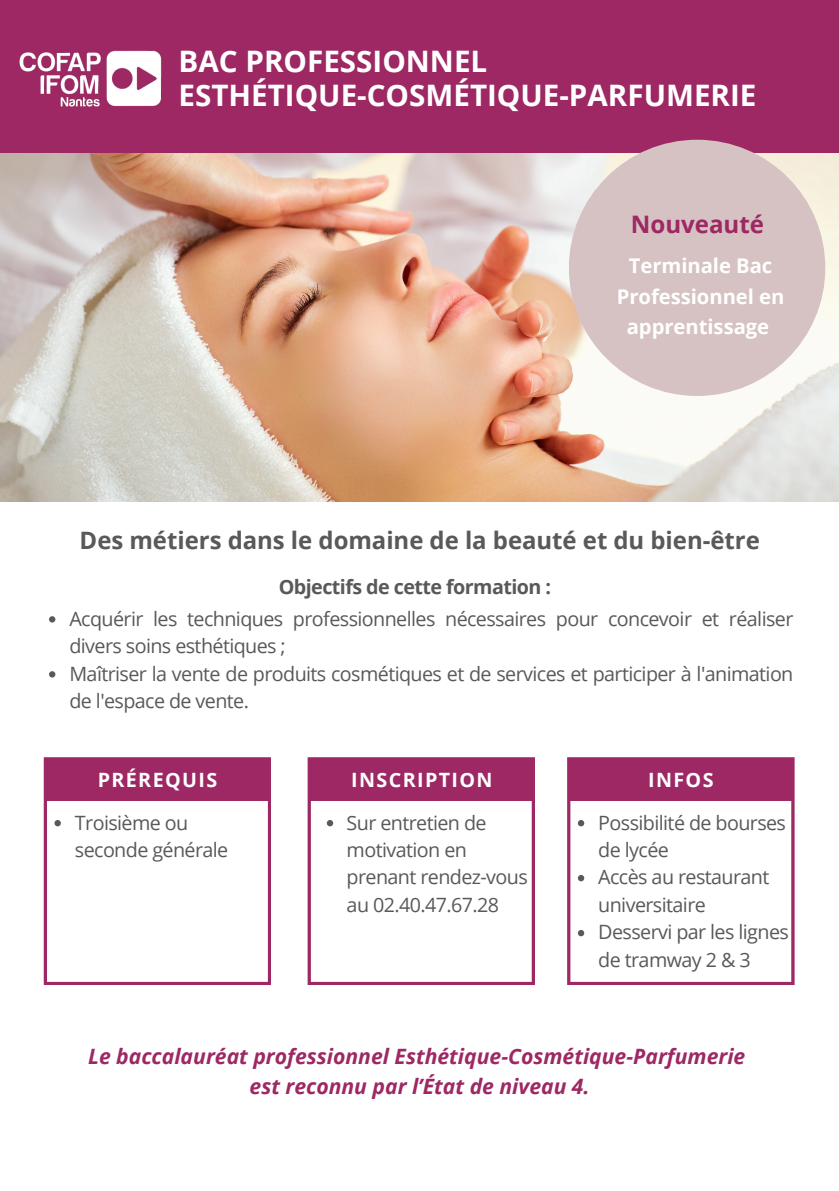
<style>
.page{position:relative;width:839px;height:1191px;background:#fff}
.page>*{position:absolute;margin:0;border:0;box-sizing:border-box;transform-origin:0 0}
.t1{font:700 29.6px "Open Sans";color:#fff}
.t2{font:700 24.2px "Open Sans";color:#9d2863}
.t3{font:700 24px "Open Sans";color:#595959}
.t4{font:italic 700 21.2px "Open Sans";color:#9d2863}
.t5{font:700 20.2px/30.4px "Open Sans";color:#fff;text-align:center}
.t6{font:19.8px/27.4px "Open Sans";letter-spacing:-.03em;color:#595959}
.t7{font:700 19.8px "Open Sans";letter-spacing:-.03em;color:#595959}
.t8{font:700 19.8px "Open Sans";letter-spacing:.07em;color:#fff}
</style>
<div class="page">
<div style="left:0;top:0;width:838px;height:157px;background:#9d2863"></div>
<img style="left:19px;top:50px;width:143px;height:57px">
<svg style="left:44px;top:757px;width:227px;height:228px"></svg>
<div style="left:45px;top:759px;width:224px;height:42px;background:#9d2863"></div>
<svg style="left:307px;top:757px;width:228px;height:228px"></svg>
<div style="left:309px;top:759px;width:224px;height:42px;background:#9d2863"></div>
<svg style="left:567px;top:757px;width:227px;height:228px"></svg>
<div style="left:569px;top:759px;width:223px;height:42px;background:#9d2863"></div>
<svg style="left:49px;top:616px;width:6px;height:7px"></svg>
<svg style="left:49px;top:671px;width:6px;height:7px"></svg>
<svg style="left:54px;top:820px;width:7px;height:6px"></svg>
<svg style="left:327px;top:820px;width:6px;height:6px"></svg>
<svg style="left:578px;top:820px;width:6px;height:6px"></svg>
<svg style="left:578px;top:875px;width:6px;height:6px"></svg>
<svg style="left:578px;top:930px;width:6px;height:6px"></svg>
<img style="left:0;top:154px;width:838px;height:348px">
<div style="left:569px;top:140px;width:256px;height:256px;background:#d6c2c2;border-radius:50%"></div>
<p class="t1" style="left:178px;top:41px;width:310px">BAC PROFESSIONNEL</p>
<p class="t1" style="left:178px;top:74px;width:579px">ESTHÉTIQUE-COSMÉTIQUE-PARFUMERIE</p>
<p class="t2" style="left:631px;top:207px;width:134px">Nouveauté</p>
<p class="t5" style="left:616px;top:250px;width:169px">Terminale Bac<br>Professionnel en apprentissage</p>
<p class="t3" style="left:80px;top:523px;width:681px">Des métiers dans le domaine de la beauté et du bien-être</p>
<p class="t7" style="left:279px;top:573px;width:274px">Objectifs de cette formation :</p>
<p class="t6" style="left:69px;top:604px;width:725px">Acquérir les techniques professionnelles nécessaires pour concevoir et réaliser divers soins esthétiques ;</p>
<p class="t6" style="left:69px;top:659px;width:725px">Maîtriser la vente de produits cosmétiques et de services et participer à l'animation de l'espace de vente.</p>
<p class="t8" style="left:98px;top:765px;width:121px">PRÉREQUIS</p>
<p class="t6" style="left:75px;top:808px;width:155px">Troisième ou seconde générale</p>
<p class="t8" style="left:351px;top:766px;width:143px">INSCRIPTION</p>
<p class="t8" style="left:648px;top:766px;width:67px">INFOS</p>
<p class="t6" style="left:346px;top:808px;width:183px">Sur entretien de motivation en prenant rendez-vous au 02.40.47.67.28</p>
<p class="t6" style="left:598px;top:808px;width:189px">Possibilité de bourses de lycée</p>
<p class="t6" style="left:598px;top:863px;width:173px">Accès au restaurant universitaire</p>
<p class="t6" style="left:598px;top:918px;width:192px">Desservi par les lignes de tramway 2 &amp; 3</p>
<p class="t4" style="left:88px;top:1042px;width:658px">Le baccalauréat professionnel Esthétique-Cosmétique-Parfumerie</p>
<p class="t4" style="left:249px;top:1071px;width:341px">est reconnu par l’État de niveau 4.</p>
</div>
